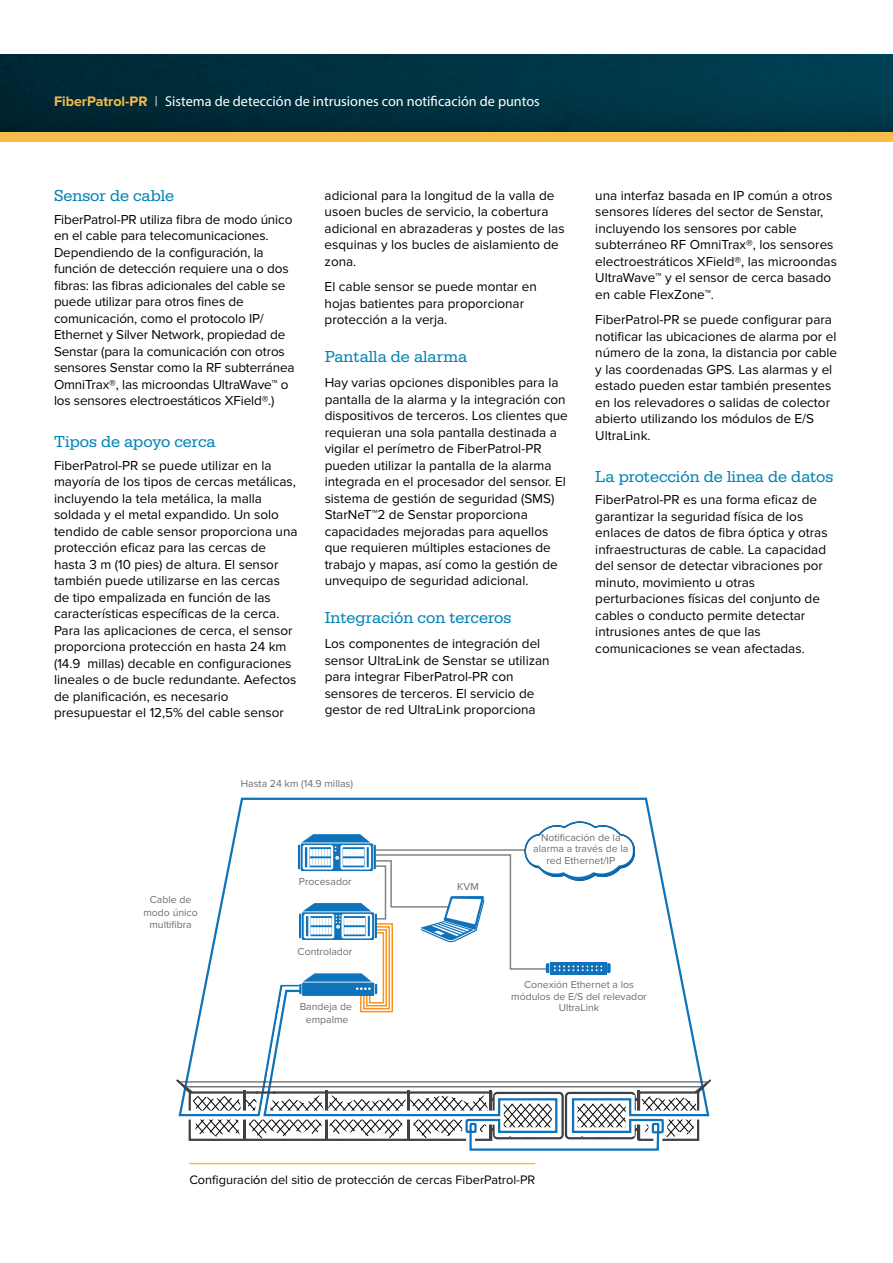
<style>
.page{position:relative;width:893px;height:1263px;background:#fff}
.page>*{position:absolute;margin:0;border:0;box-sizing:border-box;transform-origin:0 0}
.t1{font:16.5px "Serifa";color:#0083b6}
.t2{font:14.25px "Myriad Pro";color:#fff}
.t3{font:13.5px/16.5px "Proxima Nova";color:#000}
.t4{font:12.75px "Proxima Nova";color:#000}
.t5{font:10.5px/11.2px "Proxima Nova";color:#6d6e71;text-align:center}
.s1{font-family:"Proxima Nova";font-weight:700;color:#f7bc49}
.s2{font-family:"Proxima Nova"}
.s3{font-family:"Serifa"}
</style>
<div class="page">
<hr style="left:243px;top:1090px;width:3px;height:50px;background:#414143">
<svg style="left:262px;top:1139px;width:438px;height:12px"></svg>
<svg style="left:176px;top:797px;width:535px;height:342px"></svg>
<hr style="left:185px;top:1086px;width:517px;height:1px;background:#414143">
<hr style="left:179px;top:1082px;width:528px;height:1px;background:#414143">
<hr style="left:189px;top:1163px;width:346px;height:1px;background:#f7bc49">
<img style="left:0;top:54px;width:893px;height:78px">
<div style="left:0;top:132px;width:893px;height:10px;background:#f7bc49"></div>
<p class="t2" style="left:54px;top:92px;width:487px"><span class="s1">FiberPatrol-PR</span> <span class="s2">|</span> Sistema de detección de intrusiones con notificación de puntos</p>
<p class="t1" style="left:54px;top:187px;width:122px">Sensor de cable</p>
<p class="t3" style="left:54px;top:211px;width:242px">FiberPatrol-PR utiliza fibra de modo único en el cable para telecomunicaciones.<br>Dependiendo de la configuración, la función de detección requiere una o dos fibras: las fibras adicionales del cable se puede utilizar para otros fines de comunicación, como el protocolo IP/ Ethernet y Silver Network, propiedad de Senstar (para la comunicación con otros sensores Senstar como la RF subterránea OmniTrax®, las microondas UltraWave™ o los sensores electroestáticos XField®.)</p>
<p class="t1" style="left:54px;top:433px;width:163px">Tipos de apoyo cerca</p>
<p class="t3" style="left:54px;top:457px;width:245px">FiberPatrol-PR se puede utilizar en la mayoría de los tipos de cercas metálicas, incluyendo la tela metálica, la malla soldada y el metal expandido. Un solo tendido de cable sensor proporciona una protección eficaz para las cercas de hasta 3 m (10 pies) de altura. El sensor también puede utilizarse en las cercas de tipo empalizada en función de las características específicas de la cerca.<br>Para las aplicaciones de cerca, el sensor proporciona protección en hasta 24 km (14.9 millas) decable en configuraciones lineales o de bucle redundante. Aefectos de planificación, es necesario presupuestar el 12,5% del cable sensor</p>
<p class="t3" style="left:325px;top:187px;width:242px">adicional para la longitud de la valla de usoen bucles de servicio, la cobertura adicional en abrazaderas y postes de las esquinas y los bucles de aislamiento de zona.</p>
<p class="t3" style="left:325px;top:279px;width:214px">El cable sensor se puede montar en hojas batientes para proporcionar protección a la verja.</p>
<p class="t1" style="left:325px;top:347px;width:144px">Pantalla de alarma</p>
<p class="t3" style="left:325px;top:375px;width:245px">Hay varias opciones disponibles para la pantalla de la alarma y la integración con dispositivos de terceros. Los clientes que requieran una sola pantalla destinada a vigilar el perímetro de FiberPatrol-PR pueden utilizar la pantalla de la alarma integrada en el procesador del sensor. El sistema de gestión de seguridad (SMS)<br>StarNeT™2 de Senstar proporciona capacidades mejoradas para aquellos que requieren múltiples estaciones de trabajo y mapas, así como la gestión de unvequipo de seguridad adicional.</p>
<p class="t1" style="left:325px;top:608px;width:188px">Integración con terceros</p>
<p class="t3" style="left:325px;top:636px;width:226px">Los componentes de integración del sensor UltraLink de Senstar se utilizan para integrar FiberPatrol-PR con sensores de terceros. El servicio de gestor de red UltraLink proporciona</p>
<p class="t5" style="left:241px;top:778px;width:114px">Hasta 24 km (14.9 millas)</p>
<p class="t3" style="left:595px;top:187px;width:243px">una interfaz basada en IP común a otros sensores líderes del sector de Senstar, incluyendo los sensores por cable subterráneo RF OmniTrax®, los sensores electroestráticos XField®, las microondas UltraWave™ y el sensor de cerca basado en cable FlexZone™.</p>
<p class="t3" style="left:595px;top:312px;width:243px">FiberPatrol-PR se puede configurar para notificar las ubicaciones de alarma por el número de la zona, la distancia por cable y las coordenadas GPS. Las alarmas y el estado pueden estar también presentes en los relevadores o salidas de colector abierto utilizando los módulos de E/S UltraLink.</p>
<p class="t1" style="left:595px;top:467px;width:240px">La protección de linea de datos</p>
<p class="t3" style="left:595px;top:492px;width:234px">FiberPatrol-PR es una forma eficaz de garantizar la seguridad física de los enlaces de datos de fibra óptica y otras infraestructuras de cable. La capacidad del sensor de detectar vibraciones por minuto, movimiento u otras perturbaciones físicas del conjunto de cables o conducto permite detectar intrusiones antes de que las comunicaciones se vean afectadas.</p>
<p class="t5" style="left:143px;top:893px;width:56px;line-height:12.6px">Cable de modo único multifibra</p>
<p class="t5" style="left:299px;top:876px;width:54px">Procesador</p>
<p class="t5" style="left:298px;top:945px;width:56px">Controlador</p>
<p class="t5" style="left:300px;top:1000px;width:54px;line-height:12.6px">Bandeja de empalme</p>
<p class="t5" style="left:457px;top:881px;width:23px">KVM</p>
<p class="t5" style="left:533px;top:832px;width:97px">Notificación de la alarma a través de la red Ethernet/IP</p>
<p class="t5" style="left:511px;top:979px;width:137px">Conexión Ethernet a los módulos de E/S del relevador<br>UltraLink</p>
<p class="t4" style="left:189px;top:1172px;width:347px">Configuraci<span class="s3">ó</span>n del sitio de protecci<span class="s3">ó</span>n de cercas FiberPatrol-PR</p>
</div>
